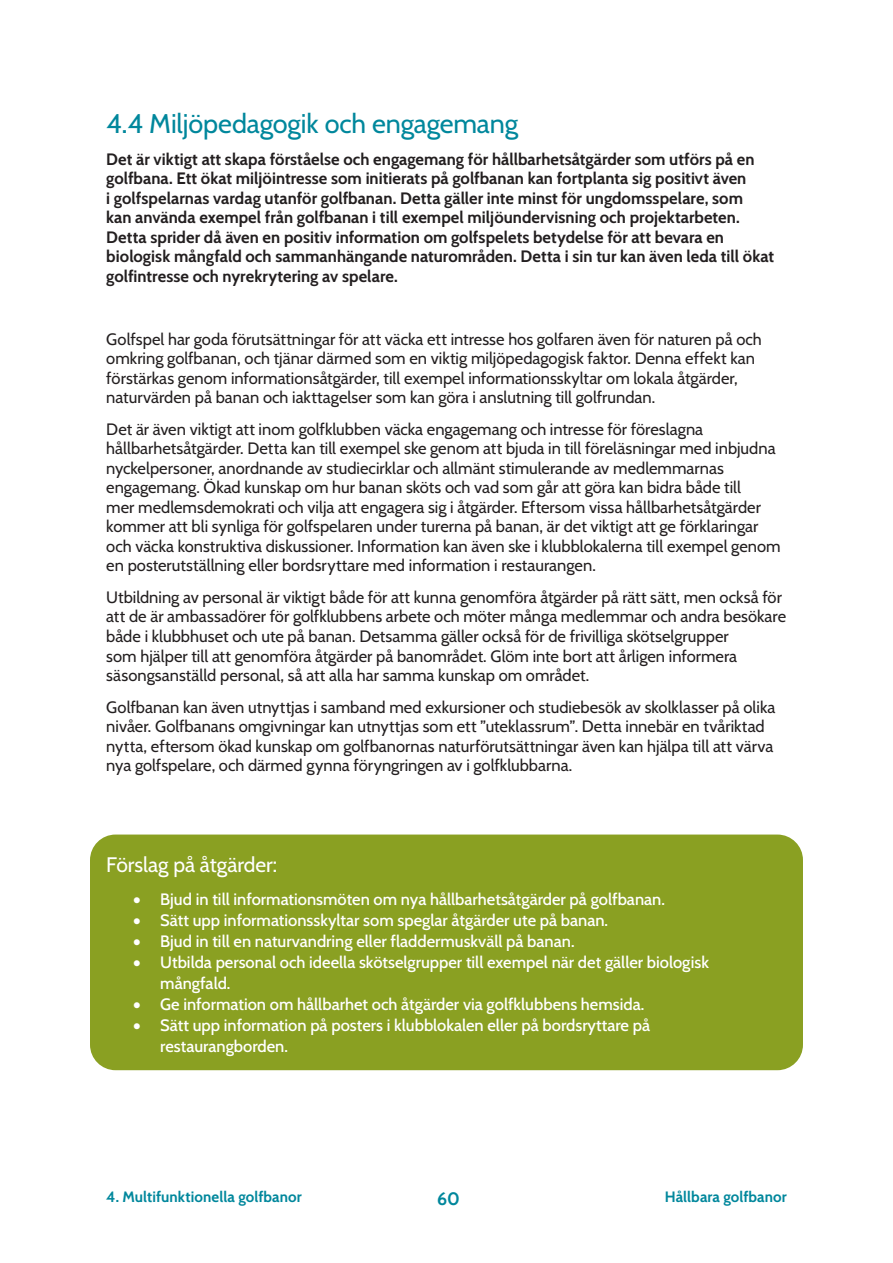
<style>
.page{position:relative;width:893px;height:1263px;background:#fff}
.page>*{position:absolute;margin:0;border:0;box-sizing:border-box;transform-origin:0 0}
.Heading_1{font:27px "Cabin";letter-spacing:-.005em;color:#00879c}
.Heading_2{font:21px "Cabin";color:#fff}
.t1{font:700 18px "Cabin";color:#00879c}
.Brödtext{font:16.5px/19.5px "Cabin";color:#231f20}
.t2{font:700 16.5px/19.5px "Cabin";color:#231f20}
.List_Paragraph{font:500 16.5px/21px "Cabin";color:#fff}
.t3{font:700 15px "Cabin";letter-spacing:.005em;color:#00879c}
</style>
<div class="page">
<div style="left:90px;top:834px;width:713px;height:236px;background:#8aa022;border-radius:26px"></div>
<p class="Heading_1" style="left:106px;top:103px;width:413px">4.4 Miljöpedagogik och engagemang</p>
<p class="t2" style="left:106px;top:148px;width:669px">Det är viktigt att skapa förståelse och engagemang för hållbarhetsåtgärder som utförs på en golfbana. Ett ökat miljöintresse som initierats på golfbanan kan fortplanta sig positivt även<br>i golfspelarnas vardag utanför golfbanan. Detta gäller inte minst för ungdomsspelare, som<br>kan använda exempel från golfbanan i till exempel miljöundervisning och projektarbeten.<br>Detta sprider då även en positiv information om golfspelets betydelse för att bevara en biologisk mångfald och sammanhängande naturområden. Detta i sin tur kan även leda till ökat golfintresse och nyrekrytering av spelare.</p>
<p class="Brödtext" style="left:106px;top:328px;width:657px">Golfspel har goda förutsättningar för att väcka ett intresse hos golfaren även för naturen på och omkring golfbanan, och tjänar därmed som en viktig miljöpedagogisk faktor. Denna effekt kan förstärkas genom informationsåtgärder, till exempel informationsskyltar om lokala åtgärder, naturvärden på banan och iakttagelser som kan göra i anslutning till golfrundan.</p>
<p class="Brödtext" style="left:106px;top:418px;width:676px">Det är även viktigt att inom golfklubben väcka engagemang och intresse för föreslagna hållbarhetsåtgärder. Detta kan till exempel ske genom att bjuda in till föreläsningar med inbjudna nyckelpersoner, anordnande av studiecirklar och allmänt stimulerande av medlemmarnas engagemang. Ökad kunskap om hur banan sköts och vad som går att göra kan bidra både till<br>mer medlemsdemokrati och vilja att engagera sig i åtgärder. Eftersom vissa hållbarhetsåtgärder kommer att bli synliga för golfspelaren under turerna på banan, är det viktigt att ge förklaringar och väcka konstruktiva diskussioner. Information kan även ske i klubblokalerna till exempel genom en posterutställning eller bordsryttare med information i restaurangen.</p>
<p class="Brödtext" style="left:106px;top:586px;width:681px">Utbildning av personal är viktigt både för att kunna genomföra åtgärder på rätt sätt, men också för att de är ambassadörer för golfklubbens arbete och möter många medlemmar och andra besökare både i klubbhuset och ute på banan. Detsamma gäller också för de frivilliga skötselgrupper<br>som hjälper till att genomföra åtgärder på banområdet. Glöm inte bort att årligen informera säsongsanställd personal, så att alla har samma kunskap om området.</p>
<p class="Brödtext" style="left:106px;top:696px;width:670px">Golfbanan kan även utnyttjas i samband med exkursioner och studiebesök av skolklasser på olika nivåer. Golfbanans omgivningar kan utnyttjas som ett ”uteklassrum”. Detta innebär en tvåriktad nytta, eftersom ökad kunskap om golfbanornas naturförutsättningar även kan hjälpa till att värva nya golfspelare, och därmed gynna föryngringen av i golfklubbarna.</p>
<p class="Heading_2" style="left:106px;top:848px;width:172px">Förslag på åtgärder:</p>
<p class="List_Paragraph" style="left:133px;top:887px;width:533px">• Bjud in till informationsmöten om nya hållbarhetsåtgärder på golfbanan.</p>
<p class="List_Paragraph" style="left:133px;top:908px;width:476px">• Sätt upp informationsskyltar som speglar åtgärder ute på banan.</p>
<p class="List_Paragraph" style="left:133px;top:929px;width:443px">• Bjud in till en naturvandring eller fladdermuskväll på banan.</p>
<p class="List_Paragraph" style="left:160px;top:950px;width:550px;text-indent:-27px">• Utbilda personal och ideella skötselgrupper till exempel när det gäller biologisk mångfald.</p>
<p class="List_Paragraph" style="left:133px;top:992px;width:512px">• Ge information om hållbarhet och åtgärder via golfklubbens hemsida.</p>
<p class="List_Paragraph" style="left:160px;top:1013px;width:491px;text-indent:-27px">• Sätt upp information på posters i klubblokalen eller på bordsryttare på restaurangborden.</p>
<p class="t3" style="left:106px;top:1184px;width:197px">4. Multifunktionella golfbanor</p>
<p class="t3" style="left:665px;top:1184px;width:123px">Hållbara golfbanor</p>
<p class="t1" style="left:437px;top:1184px;width:24px">60</p>
</div>
